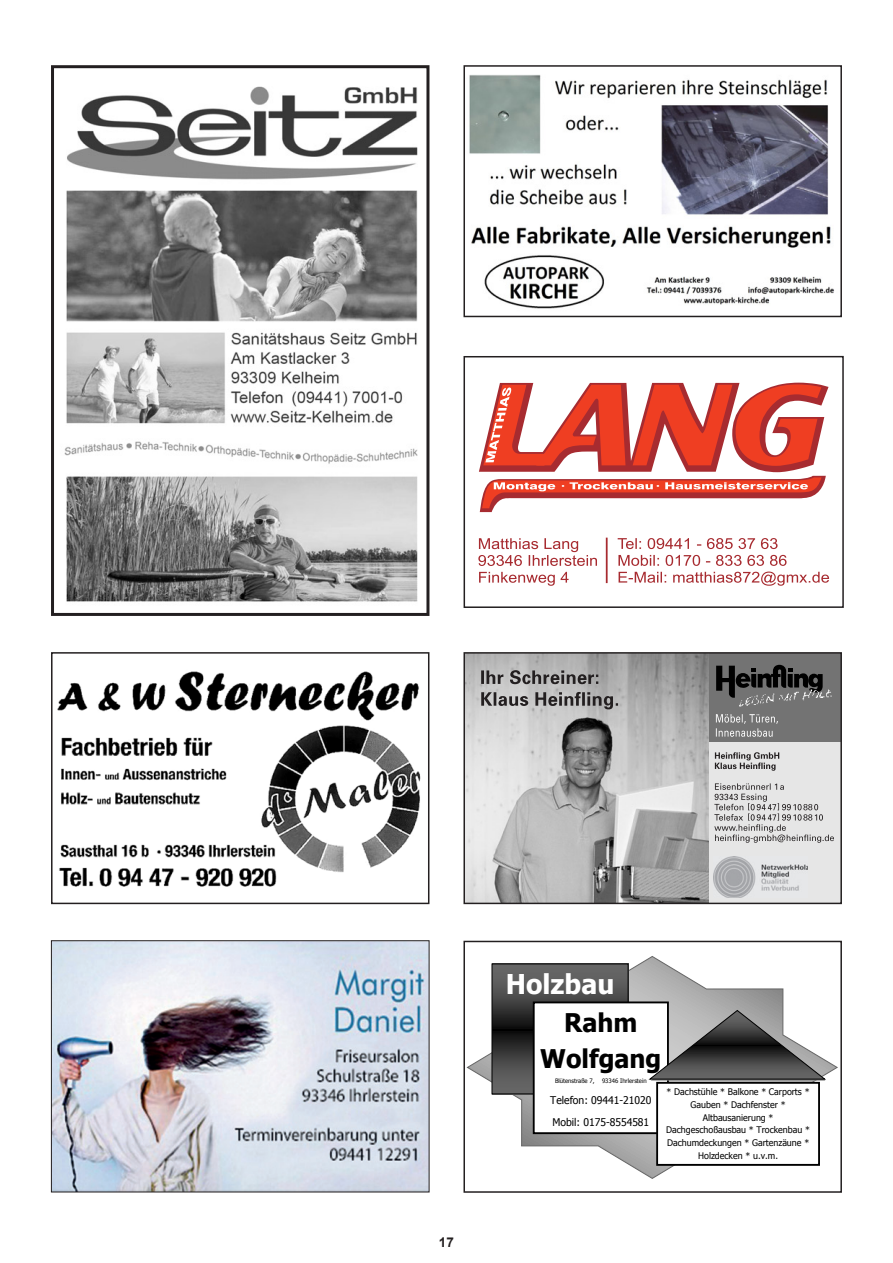
<style>
.page{position:relative;width:893px;height:1263px;background:#fff}
.page>*{position:absolute;margin:0;border:0;box-sizing:border-box;transform-origin:0 0}
.t1{font:700 27.3px "Tahoma";color:#fff}
.t2{font:700 25.65px/35.7px "Tahoma";color:#000;text-align:center}
.t3{font:700 13.5px "Arial";color:#231f20}
.t4{font:10.65px/22.2px "Tahoma";color:#000}
.t5{font:9.15px/12.6px "Tahoma";color:#000;text-align:center}
.t6{font:6.15px "Tahoma";letter-spacing:-.005em;color:#000}
</style>
<div class="page">
<img style="left:64px;top:86px;width:354px;height:516px">
<div style="left:51px;top:65px;width:378px;height:551px;border:3px solid #231f20"></div>
<img style="left:57px;top:671px;width:364px;height:216px">
<div style="left:51px;top:652px;width:378px;height:252px;border:2px solid #231f20"></div>
<img style="left:53px;top:942px;width:374px;height:248px">
<div style="left:51px;top:940px;width:378px;height:252px;border:1px solid #231f20"></div>
<img style="left:469px;top:74px;width:365px;height:235px">
<div style="left:463px;top:65px;width:379px;height:252px;border:2px solid #231f20"></div>
<svg style="left:479px;top:383px;width:349px;height:129px"></svg>
<svg style="left:618px;top:538px;width:211px;height:48px"></svg>
<hr style="left:606px;top:538px;width:2px;height:45px;background:#a72b30">
<svg style="left:478px;top:538px;width:119px;height:48px"></svg>
<div style="left:463px;top:356px;width:381px;height:252px;border:2px solid #231f20"></div>
<img style="left:466px;top:655px;width:243px;height:246px">
<div style="left:709px;top:742px;width:131px;height:161px;background:#e6e6e6"></div>
<div style="left:709px;top:654px;width:131px;height:88px;background:#737373"></div>
<svg style="left:716px;top:714px;width:62px;height:23px"></svg>
<svg style="left:714px;top:783px;width:120px;height:60px"></svg>
<svg style="left:715px;top:752px;width:64px;height:19px"></svg>
<svg style="left:481px;top:692px;width:137px;height:17px;background:#8f8e8e"></svg>
<svg style="left:481px;top:670px;width:117px;height:14px;background:#828080"></svg>
<svg style="left:716px;top:665px;width:107px;height:33px"></svg>
<img style="left:738px;top:689px;width:94px;height:18px">
<img style="left:713px;top:857px;width:95px;height:41px">
<div style="left:463px;top:652px;width:379px;height:252px;border:2px solid #231f20"></div>
<svg style="left:466px;top:956px;width:372px;height:223px"></svg>
<svg style="left:494px;top:965px;width:132px;height:127px;background:#4b4b4b"></svg>
<div style="left:492px;top:963px;width:136px;height:131px;border:1px solid #000"></div>
<div style="left:534px;top:1002px;width:134px;height:131px;background:#fff"></div>
<div style="left:533px;top:1001px;width:136px;height:133px;border:2px solid #000"></div>
<div style="left:657px;top:1083px;width:162px;height:82px;background:#fff"></div>
<div style="left:656px;top:1082px;width:164px;height:84px;border:2px solid #000"></div>
<svg style="left:648px;top:1009px;width:179px;height:71px"></svg>
<div style="left:463px;top:941px;width:379px;height:252px;border:2px solid #231f20"></div>
<p class="t3" style="left:439px;top:1235px;width:17px">17</p>
<p class="t1" style="left:506px;top:967px;width:110px">Holzbau</p>
<p class="t2" style="left:540px;top:1004px;width:123px">Rahm<br>Wolfgang</p>
<p class="t6" style="left:555px;top:1077px;width:93px">Blütenstraße 7, 93346 Ihrlerstein</p>
<p class="t4" style="left:550px;top:1089px;width:103px">Telefon: 09441-21020<br>Mobil: 0175-8554581</p>
<p class="t5" style="left:666px;top:1085px;width:145px">* Dachstühle * Balkone * Carports *<br>Gauben * Dachfenster *<br>Altbausanierung *<br>Dachgeschoßausbau * Trockenbau *<br>Dachumdeckungen * Gartenzäune *<br>Holzdecken * u.v.m.</p>
</div>
